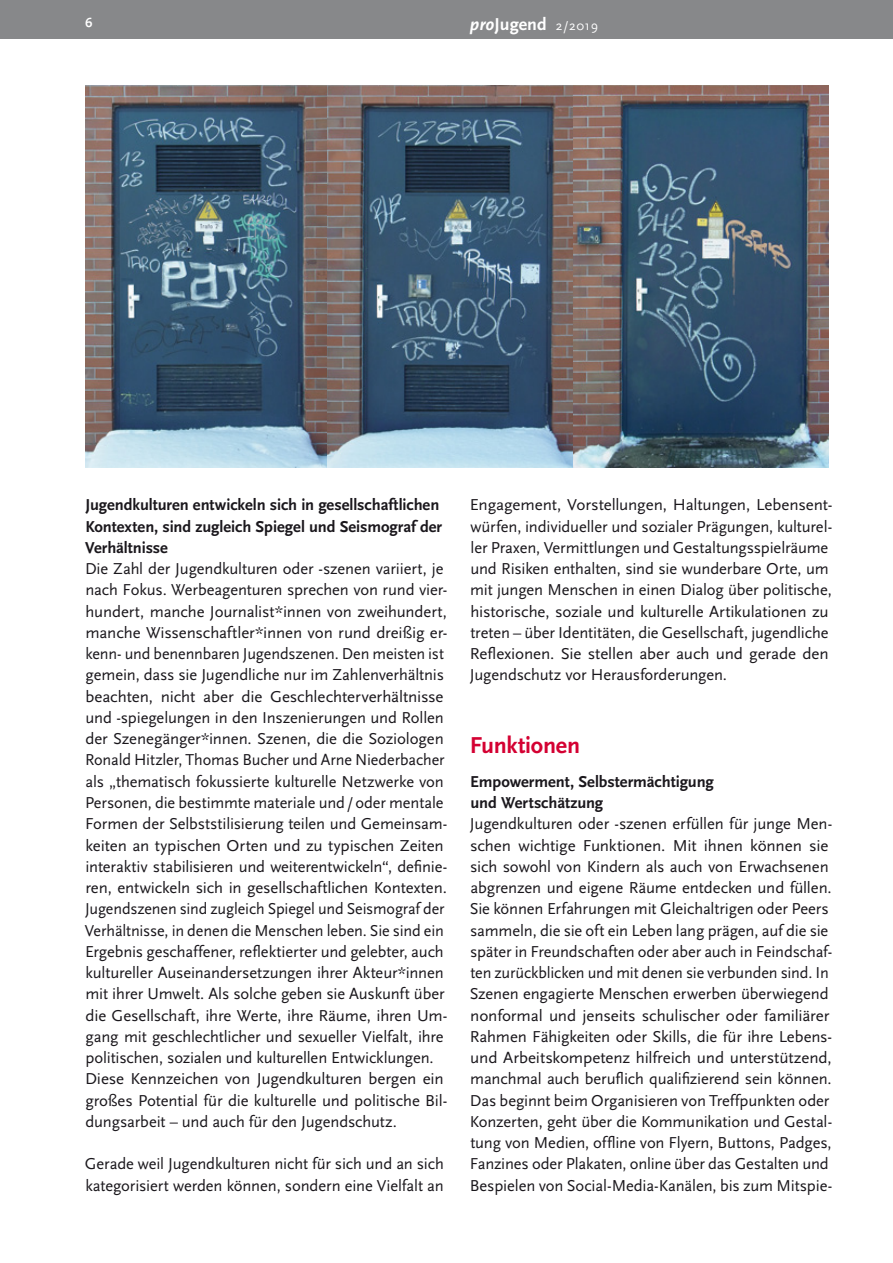
<style>
.page{position:relative;width:893px;height:1263px;background:#fff}
.page>*{position:absolute;margin:0;border:0;box-sizing:border-box;transform-origin:0 0}
.t1{font:700 24px "Scala Sans";letter-spacing:-.01em;color:#d40032}
.t2{font:700 18px "Scala Sans";color:#fff}
.t3{font:16.5px/21.3px "Scala Sans";letter-spacing:-.01em;color:#1a171c}
.t4{font:700 16.5px/21.3px "Scala Sans";letter-spacing:-.005em;color:#1a171c}
.t5{font:700 13.5px "Scala Sans";color:#fff}
.s1{font-style:italic}
.s2{font-family:"Scala Sans Caps";font-weight:400;font-size:13.5px}
</style>
<div class="page">
<div style="left:0;top:0;width:893px;height:38px;background:#87888a"></div>
<img style="left:85px;top:85px;width:242px;height:382px">
<img style="left:327px;top:85px;width:502px;height:382px">
<p class="t5" style="left:85px;top:16px;width:9px">6</p>
<p class="t2" style="left:470px;top:15px;width:130px"><span class="s1">pro</span>Jugend <span class="s2">2/2019</span></p>
<p class="t4" style="left:85px;top:495px;width:359px">Jugendkulturen entwickeln sich in gesellschaftlichen<br>Kontexten, sind zugleich Spiegel und Seismograf der<br>Verhältnisse</p>
<p class="t3" style="left:85px;top:558px;width:364px">Die Zahl der Jugendkulturen oder -szenen variiert, je nach Fokus. Werbeagenturen sprechen von rund vier&shy;hundert, manche Journalist*innen von zweihundert, manche Wissenschaftler*innen von rund dreißig er&shy;kenn- und benennbaren Jugendszenen. Den meisten ist gemein, dass sie Jugendliche nur im Zahlenverhältnis beachten, nicht aber die Geschlechterverhältnisse und -spiegelungen in den Inszenierungen und Rollen der Szenegänger*innen. Szenen, die die Soziologen Ronald Hitzler, Thomas Bucher und Arne Niederbacher als „thematisch fokussierte kulturelle Netzwerke von Personen, die bestimmte materiale und/oder mentale Formen der Selbststilisierung teilen und Gemeinsam&shy;keiten an typischen Orten und zu typischen Zeiten interaktiv stabilisieren und weiterentwickeln“, definie&shy;ren, entwickeln sich in gesellschaftlichen Kontexten.<br>Jugendszenen sind zugleich Spiegel und Seismograf der Verhältnisse, in denen die Menschen leben. Sie sind ein Ergebnis geschaffener, reflektierter und gelebter, auch kultureller Auseinandersetzungen ihrer Akteur*innen mit ihrer Umwelt. Als solche geben sie Auskunft über die Gesellschaft, ihre Werte, ihre Räume, ihren Um&shy;gang mit geschlechtlicher und sexueller Vielfalt, ihre politischen, sozialen und kulturellen Entwicklungen.<br>Diese Kennzeichen von Jugendkulturen bergen ein großes Potential für die kulturelle und politische Bil&shy;dungsarbeit – und auch für den Jugendschutz.</p>
<p class="t3" style="left:85px;top:1154px;width:360px">Gerade weil Jugendkulturen nicht für sich und an sich kategorisiert werden können, sondern eine Vielfalt an</p>
<p class="t3" style="left:470px;top:495px;width:364px">Engagement, Vorstellungen, Haltungen, Lebensent&shy;würfen, individueller und sozialer Prägungen, kulturel&shy;ler Praxen, Vermittlungen und Gestaltungsspielräume und Risiken enthalten, sind sie wunderbare Orte, um mit jungen Menschen in einen Dialog über politische, historische, soziale und kulturelle Artikulationen zu treten – über Identitäten, die Gesellschaft, jugendliche Reflexionen. Sie stellen aber auch und gerade den Jugendschutz vor Herausforderungen.</p>
<h1 class="t1" style="left:470px;top:732px;width:112px">Funktionen</h1>
<p class="t4" style="left:470px;top:771px;width:245px">Empowerment, Selbstermächtigung und Wertschätzung</p>
<p class="t3" style="left:470px;top:813px;width:364px">Jugendkulturen oder -szenen erfüllen für junge Men&shy;schen wichtige Funktionen. Mit ihnen können sie sich sowohl von Kindern als auch von Erwachsenen abgrenzen und eigene Räume entdecken und füllen.<br>Sie können Erfahrungen mit Gleichaltrigen oder Peers sammeln, die sie oft ein Leben lang prägen, auf die sie später in Freundschaften oder aber auch in Feindschaf&shy;ten zurückblicken und mit denen sie verbunden sind. In Szenen engagierte Menschen erwerben überwiegend nonformal und jenseits schulischer oder familiärer Rahmen Fähigkeiten oder Skills, die für ihre Lebens&shy;und Arbeitskompetenz hilfreich und unterstützend, manchmal auch beruflich qualifizierend sein können.<br>Das beginnt beim Organisieren von Treffpunkten oder Konzerten, geht über die Kommunikation und Gestal&shy;tung von Medien, offline von Flyern, Buttons, Padges, Fanzines oder Plakaten, online über das Gestalten und Bespielen von Social-Media-Kanälen, bis zum Mitspie-</p>
</div>
